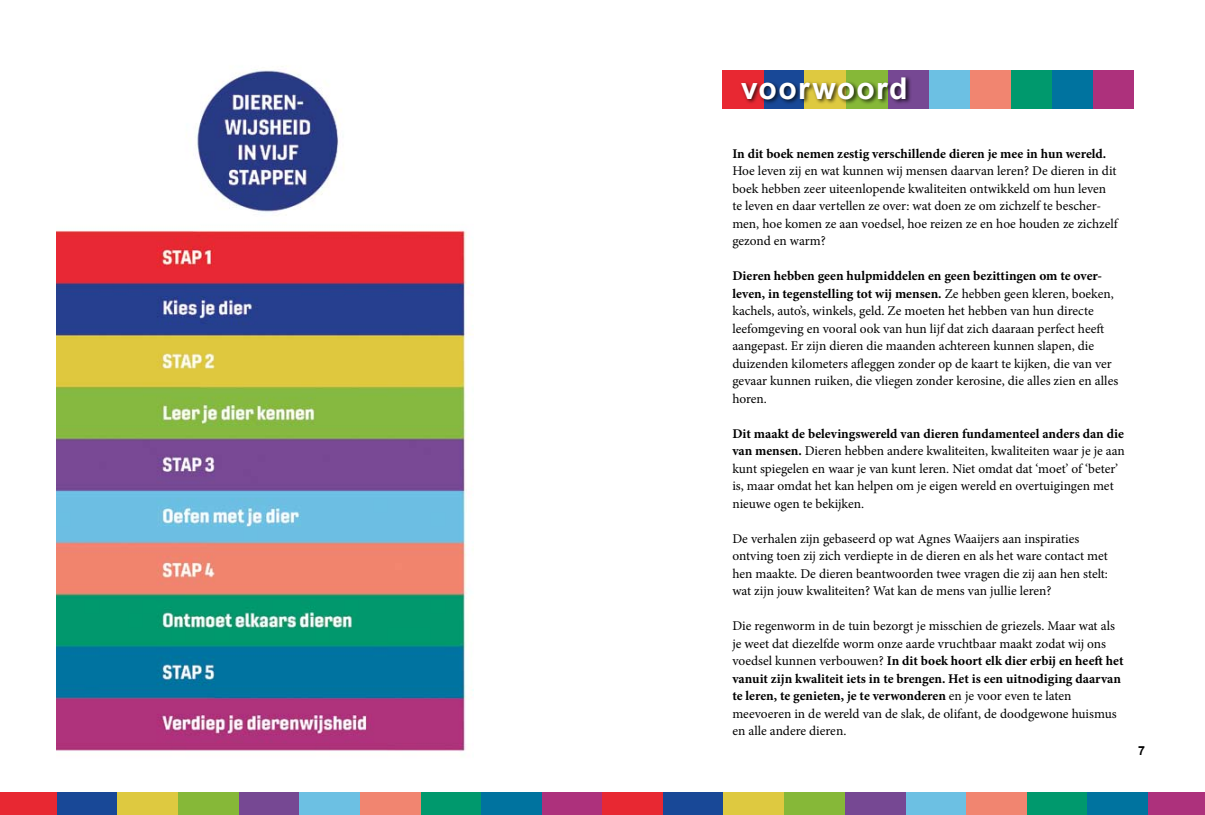
<style>
.page{position:relative;width:1205px;height:815px;background:#fff}
.page>*{position:absolute;margin:0;border:0;box-sizing:border-box;transform-origin:0 0}
.t1{font:700 30px "Arial";color:#fff}
.t2{font:13.38px/17.5px "Minion Pro";color:#000}
.t3{font:700 13.38px "Minion Pro";color:#000}
.s1{font-weight:700}
</style>
<div class="page">
<div style="left:57px;top:792px;width:60px;height:23px;background:#184897"></div>
<div style="left:542px;top:792px;width:60px;height:23px;background:#ad317c"></div>
<div style="left:481px;top:792px;width:61px;height:23px;background:#00739f"></div>
<div style="left:420px;top:792px;width:61px;height:23px;background:#00996d"></div>
<div style="left:360px;top:792px;width:60px;height:23px;background:#f18570"></div>
<div style="left:299px;top:792px;width:61px;height:23px;background:#6cc0e3"></div>
<div style="left:239px;top:792px;width:60px;height:23px;background:#764893"></div>
<div style="left:178px;top:792px;width:61px;height:23px;background:#86b838"></div>
<div style="left:117px;top:792px;width:61px;height:23px;background:#dec940"></div>
<div style="left:0;top:792px;width:57px;height:23px;background:#e82832"></div>
<div style="left:663px;top:792px;width:60px;height:23px;background:#184897"></div>
<div style="left:1148px;top:792px;width:57px;height:23px;background:#ad317c"></div>
<div style="left:1087px;top:792px;width:61px;height:23px;background:#00739f"></div>
<div style="left:1026px;top:792px;width:61px;height:23px;background:#00996d"></div>
<div style="left:966px;top:792px;width:60px;height:23px;background:#f18570"></div>
<div style="left:905px;top:792px;width:61px;height:23px;background:#6cc0e3"></div>
<div style="left:845px;top:792px;width:60px;height:23px;background:#764893"></div>
<div style="left:784px;top:792px;width:61px;height:23px;background:#86b838"></div>
<div style="left:723px;top:792px;width:61px;height:23px;background:#dec940"></div>
<div style="left:602px;top:792px;width:61px;height:23px;background:#e82832"></div>
<div style="left:770px;top:71px;width:39px;height:38px;background:#dec940"></div>
<div style="left:763px;top:71px;width:41px;height:38px;background:#184897"></div>
<div style="left:1093px;top:71px;width:41px;height:38px;background:#ad317c"></div>
<div style="left:1051px;top:71px;width:42px;height:38px;background:#00739f"></div>
<div style="left:1010px;top:71px;width:41px;height:38px;background:#00996d"></div>
<div style="left:969px;top:71px;width:41px;height:38px;background:#f18570"></div>
<div style="left:928px;top:71px;width:41px;height:38px;background:#6cc0e3"></div>
<div style="left:887px;top:71px;width:41px;height:38px;background:#764893"></div>
<div style="left:846px;top:71px;width:41px;height:38px;background:#86b838"></div>
<div style="left:805px;top:71px;width:41px;height:38px;background:#dec940"></div>
<div style="left:722px;top:71px;width:41px;height:38px;background:#e82832"></div>
<div style="left:739px;top:75px;width:173px;height:31px;background:#000;opacity:.75"></div>
<img style="left:56px;top:66px;width:418px;height:686px">
<h1 class="t1" style="left:741px;top:69px;width:168px">voorwoord</h1>
<p class="t3" style="left:732px;top:144px;width:375px">In dit boek nemen zestig verschillende dieren je mee in hun wereld.</p>
<p class="t2" style="left:732px;top:162px;width:387px">Hoe leven zij en wat kunnen wij mensen daarvan leren? De dieren in dit boek hebben zeer uiteenlopende kwaliteiten ontwikkeld om hun leven te leven en daar vertellen ze over: wat doen ze om zichzelf te bescher&shy;men, hoe komen ze aan voedsel, hoe reizen ze en hoe houden ze zichzelf gezond en warm?</p>
<p class="t2" style="left:732px;top:267px;width:387px"><span class="s1">Dieren hebben geen hulpmiddelen en geen bezittingen om te over&shy;leven, in tegenstelling tot wij mensen.</span> Ze hebben geen kleren, boeken, kachels, auto’s, winkels, geld. Ze moeten het hebben van hun directe leefomgeving en vooral ook van hun lijf dat zich daaraan perfect heeft aangepast. Er zijn dieren die maanden achtereen kunnen slapen, die duizenden kilometers afleggen zonder op de kaart te kijken, die van ver gevaar kunnen ruiken, die vliegen zonder kerosine, die alles zien en alles horen.</p>
<p class="t2" style="left:732px;top:425px;width:394px"><span class="s1">Dit maakt de belevingswereld van dieren fundamenteel anders dan die van mensen.</span> Dieren hebben andere kwaliteiten, kwaliteiten waar je je aan kunt spiegelen en waar je van kunt leren. Niet omdat dat ‘moet’ of ‘beter’ is, maar omdat het kan helpen om je eigen wereld en overtuigingen met nieuwe ogen te bekijken.</p>
<p class="t2" style="left:732px;top:530px;width:377px">De verhalen zijn gebaseerd op wat Agnes Waaijers aan inspiraties ontving toen zij zich verdiepte in de dieren en als het ware contact met hen maakte. De dieren beantwoorden twee vragen die zij aan hen stelt: wat zijn jouw kwaliteiten? Wat kan de mens van jullie leren?</p>
<p class="t2" style="left:732px;top:617px;width:393px">Die regenworm in de tuin bezorgt je misschien de griezels. Maar wat als je weet dat diezelfde worm onze aarde vruchtbaar maakt zodat wij ons voedsel kunnen verbouwen? <span class="s1">In dit boek hoort elk dier erbij en heeft het vanuit zijn kwaliteit iets in te brengen. Het is een uitnodiging daarvan te leren, te genieten, je te verwonderen</span> en je voor even te laten meevoeren in de wereld van de slak, de olifant, de doodgewone huismus en alle andere dieren.</p>
</div>
